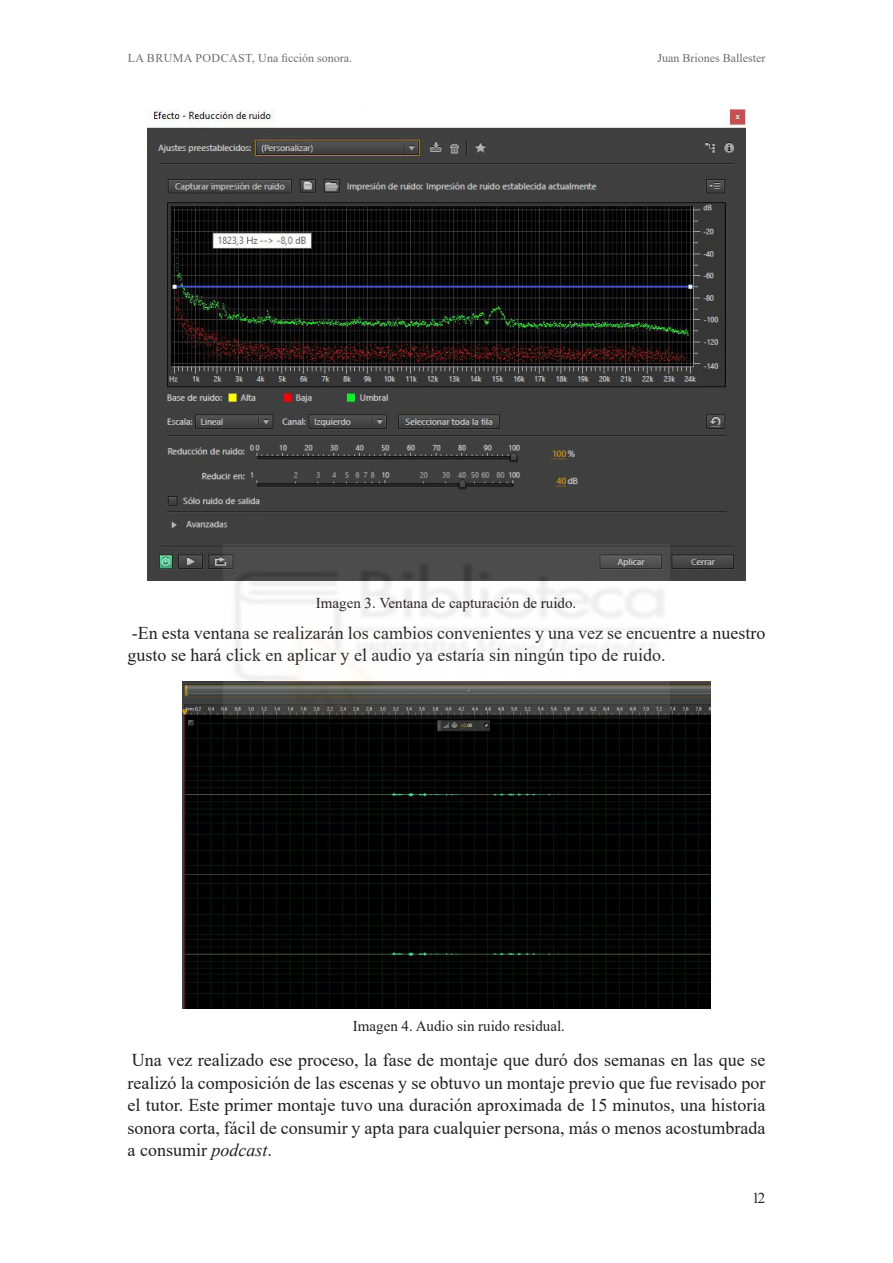
<style>
.page{position:relative;width:893px;height:1263px;background:#fff}
.page>*{position:absolute;margin:0;border:0;box-sizing:border-box;transform-origin:0 0}
.t1{font:18px/22.5px "Times New Roman";color:#231f20}
.t2{font:15px "Times New Roman";color:#231f20}
.t3{font:12px "Times New Roman";color:#6c6d70}
.s1{font-style:italic}
</style>
<div class="page">
<img style="left:147px;top:109px;width:598px;height:471px">
<img style="left:182px;top:681px;width:529px;height:327px">
<img style="left:223px;top:545px;width:447px;height:173px">
<p class="t3" style="left:128px;top:50px;width:38px">La Bruma</p>
<p class="t3" style="left:195px;top:50px;width:10px">podcast</p>
<p class="t3" style="left:252px;top:50px;width:102px">, Una ficción sonora.</p>
<p class="t3" style="left:658px;top:50px;width:109px">Juan Briones Ballester</p>
<p class="t2" style="left:316px;top:592px;width:262px">Imagen 3. Ventana de capturación de ruido.</p>
<p class="t1" style="left:128px;top:621px;width:639px">-En esta ventana se realizarán los cambios convenientes y una vez se encuentre a nuestro gusto se hará click en aplicar y el audio ya estaría sin ningún tipo de ruido.</p>
<p class="t2" style="left:353px;top:1015px;width:214px">Imagen 4. Audio sin ruido residual.</p>
<p class="t1" style="left:128px;top:1048px;width:639px;text-align:justify">Una vez realizado ese proceso, la fase de montaje que duró dos semanas en las que se realizó la composición de las escenas y se obtuvo un montaje previo que fue revisado por el tutor. Este primer montaje tuvo una duración aproximada de 15 minutos, una historia sonora corta, fácil de consumir y apta para cualquier persona, más o menos acostumbrada a consumir <span class="s1">podcast</span>.</p>
<p class="t2" style="left:752px;top:1187px;width:15px">12</p>
</div>
